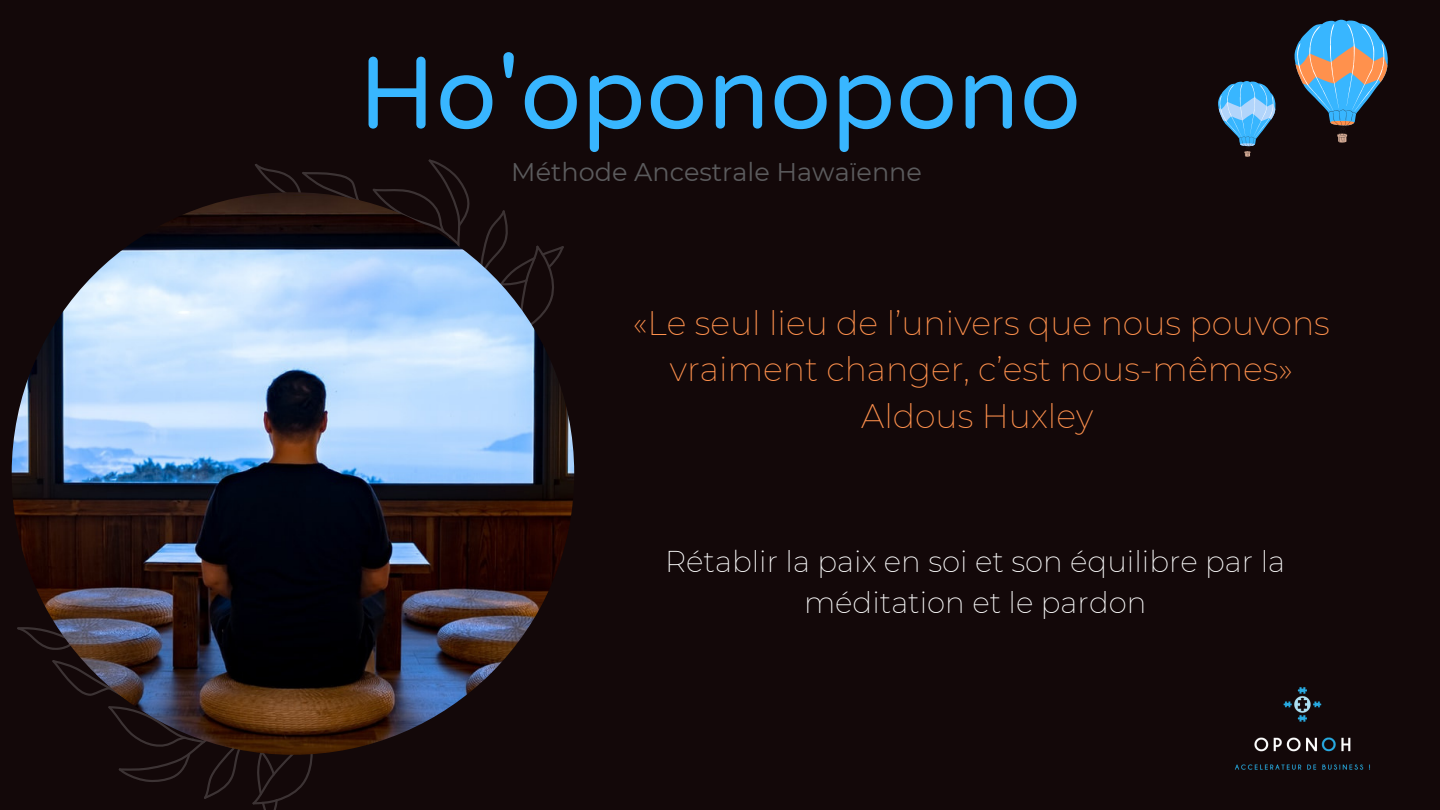
<style>
.page{position:relative;width:1440px;height:810px;background:#130809}
.page>*{position:absolute;margin:0;border:0;box-sizing:border-box;transform-origin:0 0}
.t1{font:101.7px "Varela Round";color:#38b6ff}
.t2{font:200 33.2px/46.5px "Montserrat";color:#ff914d;text-align:center}
.t3{font:200 29.3px/40.7px "Montserrat";color:#fff;text-align:center}
.t4{font:25.5px "Montserrat";color:#5b5b5d}
</style>
<div class="page">
<svg style="left:17px;top:529px;width:332px;height:281px"></svg>
<svg style="left:187px;top:159px;width:385px;height:276px"></svg>
<img style="left:12px;top:192px;width:562px;height:563px;border-radius:50%">
<svg style="left:1294px;top:20px;width:94px;height:123px"></svg>
<svg style="left:1218px;top:81px;width:58px;height:76px"></svg>
<img style="left:1235px;top:687px;width:135px;height:83px">
<p class="t1" style="left:359px;top:35px;width:724px">Ho'oponopono</p>
<p class="t4" style="left:511px;top:156px;width:412px">Méthode Ancestrale Hawaïenne</p>
<p class="t2" style="left:633px;top:300px;width:698px">«Le seul lieu de l’univers que nous pouvons vraiment changer, c’est nous-mêmes»</p>
<p class="t2" style="left:861px;top:393px;width:233px">Aldous Huxley</p>
<p class="t3" style="left:665px;top:541px;width:621px">Rétablir la paix en soi et son équilibre par la méditation et le pardon</p>
</div>
